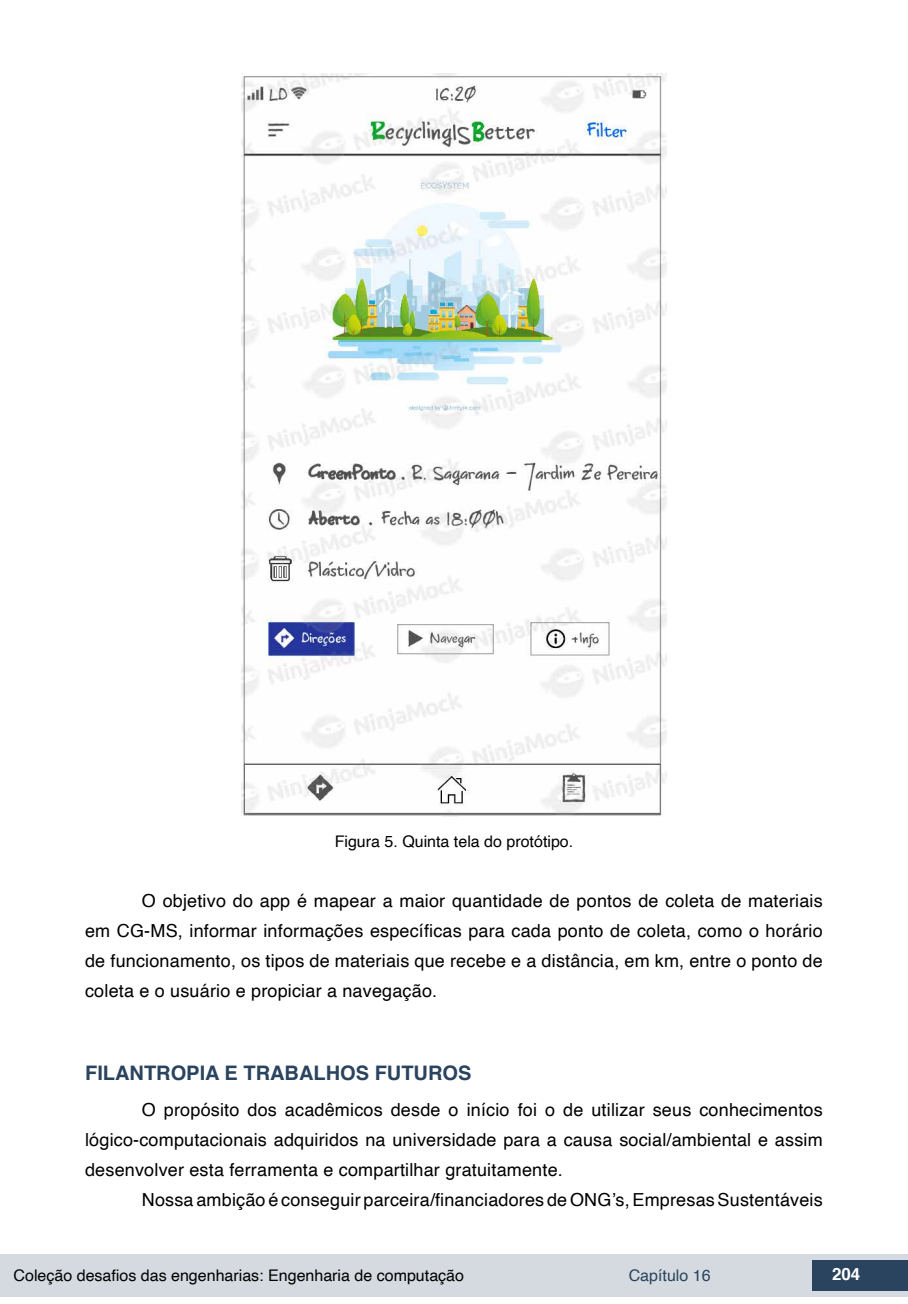
<style>
.page{position:relative;width:908px;height:1304px;background:#fff}
.page>*{position:absolute;margin:0;border:0;box-sizing:border-box;transform-origin:0 0}
.t1{font:700 20px "Helvetica";color:#2a435e}
.t2{font:18px/30px "Helvetica";letter-spacing:.01em;color:#000;text-align:justify}
.t3{font:700 16.8px "Helvetica";color:#fff}
.t4{font:16px "Helvetica";color:#000}
.t5{font:16px "Helvetica";color:#2a435e}
</style>
<div class="page">
<div style="left:0;top:1254px;width:906px;height:43px;background:#d4dadf"></div>
<div style="left:812px;top:1261px;width:95px;height:30px;background:#2a435e"></div>
<img style="left:241px;top:74px;width:425px;height:743px">
<p class="t4" style="left:334px;top:829px;width:240px">Figura 5. Quinta tela do protótipo.</p>
<p class="t2" style="left:85px;top:887px;width:738px;text-indent:57px">O objetivo do app é mapear a maior quantidade de pontos de coleta de materiais em CG-MS, informar informações específicas para cada ponto de coleta, como o horário de funcionamento, os tipos de materiais que recebe e a distância, em km, entre o ponto de coleta e o usuário e propiciar a navegação.</p>
<p class="t1" style="left:85px;top:1057px;width:387px">FILANTROPIA E TRABALHOS FUTUROS</p>
<p class="t2" style="left:85px;top:1095px;width:738px;text-indent:57px">O propósito dos acadêmicos desde o início foi o de utilizar seus conhecimentos lógico-computacionais adquiridos na universidade para a causa social/ambiental e assim desenvolver esta ferramenta e compartilhar gratuitamente.</p>
<p class="t2" style="left:142px;top:1185px;width:682px">Nossa ambição é conseguir parceira/financiadores de ONG’s, Empresas Sustentáveis</p>
<p class="t4" style="left:14px;top:1263px;width:452px">Coleção desafios das engenharias: Engenharia de computação</p>
<p class="t5" style="left:628px;top:1263px;width:83px">Capítulo 16</p>
<p class="t3" style="left:831px;top:1261px;width:30px">204</p>
</div>
